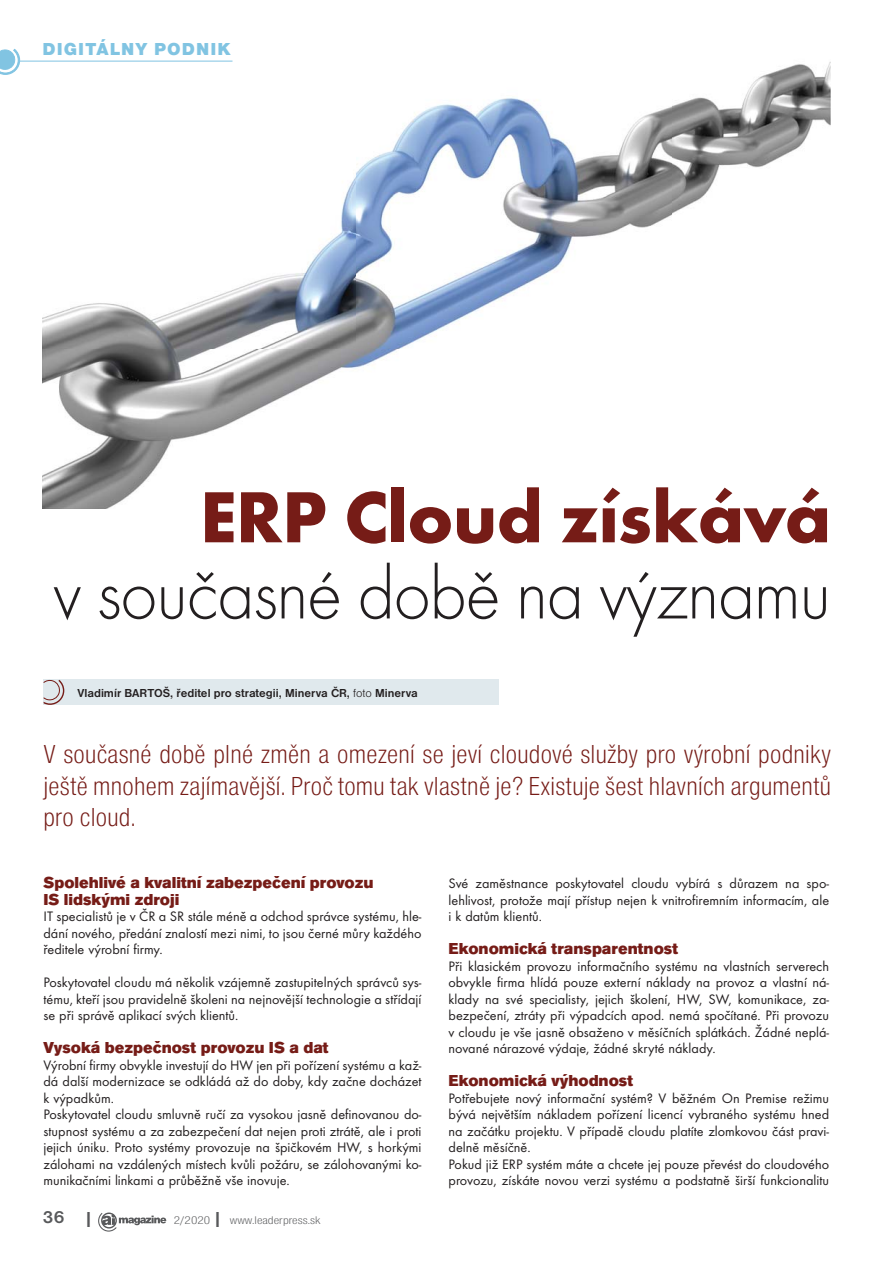
<style>
.page{position:relative;width:893px;height:1263px;background:#fff}
.page>*{position:absolute;margin:0;border:0;box-sizing:border-box;transform-origin:0 0}
.t1{font:300 76.5px "Futura TCE";letter-spacing:-.02em;color:#231f20;scale:.95 1}
.t2{font:700 75px "Futura TCE";letter-spacing:-.01em;color:#761c17}
.t3{font:27px/31.5px "Nimbus San DCE Lig Con";letter-spacing:.01em;color:#761c17;text-align:justify}
.t4{font:900 18px "Nimbus San DCE";letter-spacing:.06em;color:#81c4e2}
.t5{font:700 18px "Nimbus San DCE";color:#58595b}
.t6{font:16.5px/16.5px "Accius TCE Ult";color:#761c17}
.t7{font:14.25px/16.5px "Futura TCE Boo";color:#231f20;text-align:justify}
.t8{font:700 12px "Nimbus San DCE";color:#231f20}
.t9{font:11.55px "Nimbus San DCE Lig Con";color:#58595b;scale:1.18 1}
.s1{font-weight:300}
.s2{font-family:"Nimbus San DCE";font-weight:700;font-size:18px}
</style>
<div class="page">
<svg style="left:98px;top:1213px;width:68px;height:19px"></svg>
<img style="left:42px;top:60px;width:788px;height:449px">
<hr style="left:20px;top:61px;width:212px;height:1px;background:#81c4e2">
<svg style="left:0;top:48px;width:20px;height:27px"></svg>
<div style="left:43px;top:680px;width:455px;height:25px;background:#e0e9ed"></div>
<svg style="left:43px;top:679px;width:21px;height:26px"></svg>
<p class="t4" style="left:42px;top:42px;width:190px">DIGITÁLNY PODNIK</p>
<h2 class="t2" style="left:200px;top:487px;width:633px">ERP Cloud získává</h2>
<h1 class="t1" style="left:53px;top:557px;width:820px">v současné době na významu</h1>
<p class="t8" style="left:77px;top:688px;width:342px">Vladimír BARTOŠ, ředitel pro strategii, Minerva ČR, <span class="s1">foto</span> Minerva</p>
<h3 class="t3" style="left:43px;top:741px;width:789px">V současné době plné změn a omezení se jeví cloudové služby pro výrobní podniky ještě mnohem zajímavější. Proč tomu tak vlastně je? Existuje šest hlavních argumentů pro cloud.</h3>
<p class="t6" style="left:43px;top:875px;width:332px">Spolehlivé a kvalitní zabezpečení provozu<br>IS lidskými zdroji</p>
<p class="t7" style="left:43px;top:909px;width:380px">IT specialistů je v ČR a SR stále méně a odchod správce systému, hle&shy;dání nového, předání znalostí mezi nimi, to jsou černé můry každého ředitele výrobní firmy.</p>
<p class="t7" style="left:43px;top:975px;width:380px">Poskytovatel cloudu má několik vzájemně zastupitelných správců sys&shy;tému, kteří jsou pravidelně školeni na nejnovější technologie a střídají se při správě aplikací svých klientů.</p>
<p class="t6" style="left:43px;top:1040px;width:287px">Vysoká bezpečnost provozu IS a dat</p>
<p class="t7" style="left:43px;top:1057px;width:380px;text-align:left">Výrobní firmy obvykle investují do HW jen při pořízení systému a kaž&shy;dá další modernizace se odkládá až do doby, kdy začne docházet k výpadkům.<br>Poskytovatel cloudu smluvně ručí za vysokou jasně definovanou do&shy;stupnost systému a za zabezpečení dat nejen proti ztrátě, ale i proti jejich úniku. Proto systémy provozuje na špičkovém HW, s horkými zálohami na vzdálených místech kvůli požáru, se zálohovanými ko&shy;munikačními linkami a průběžně vše inovuje.</p>
<p class="t5" style="left:42px;top:1210px;width:52px">36 |</p>
<p class="t9" style="left:174px;top:1215px;width:126px">2/2020 <span class="s2">|</span> www.leaderpress.sk</p>
<p class="t7" style="left:448px;top:876px;width:382px">Své zaměstnance poskytovatel cloudu vybírá s důrazem na spo&shy;lehlivost, protože mají přístup nejen k vnitrofiremním informacím, ale i k datům klientů.</p>
<p class="t6" style="left:448px;top:941px;width:231px">Ekonomická transparentnost</p>
<p class="t7" style="left:448px;top:959px;width:382px">Při klasickém provozu informačního systému na vlastních serverech obvykle firma hlídá pouze externí náklady na provoz a vlastní ná&shy;klady na své specialisty, jejich školení, HW, SW, komunikace, za&shy;bezpečení, ztráty při výpadcích apod. nemá spočítané. Při provozu v cloudu je vše jasně obsaženo v měsíčních splátkách. Žádné neplá&shy;nované nárazové výdaje, žádné skryté náklady.</p>
<p class="t6" style="left:448px;top:1073px;width:186px">Ekonomická výhodnost</p>
<p class="t7" style="left:448px;top:1091px;width:382px;text-align:left">Potřebujete nový informační systém? V běžném On Premise režimu bývá největším nákladem pořízení licencí vybraného systému hned na začátku projektu. V případě cloudu platíte zlomkovou část pravi&shy;delně měsíčně.<br>Pokud již ERP systém máte a chcete jej pouze převést do cloudového provozu, získáte novou verzi systému a podstatně širší funkcionalitu</p>
</div>
